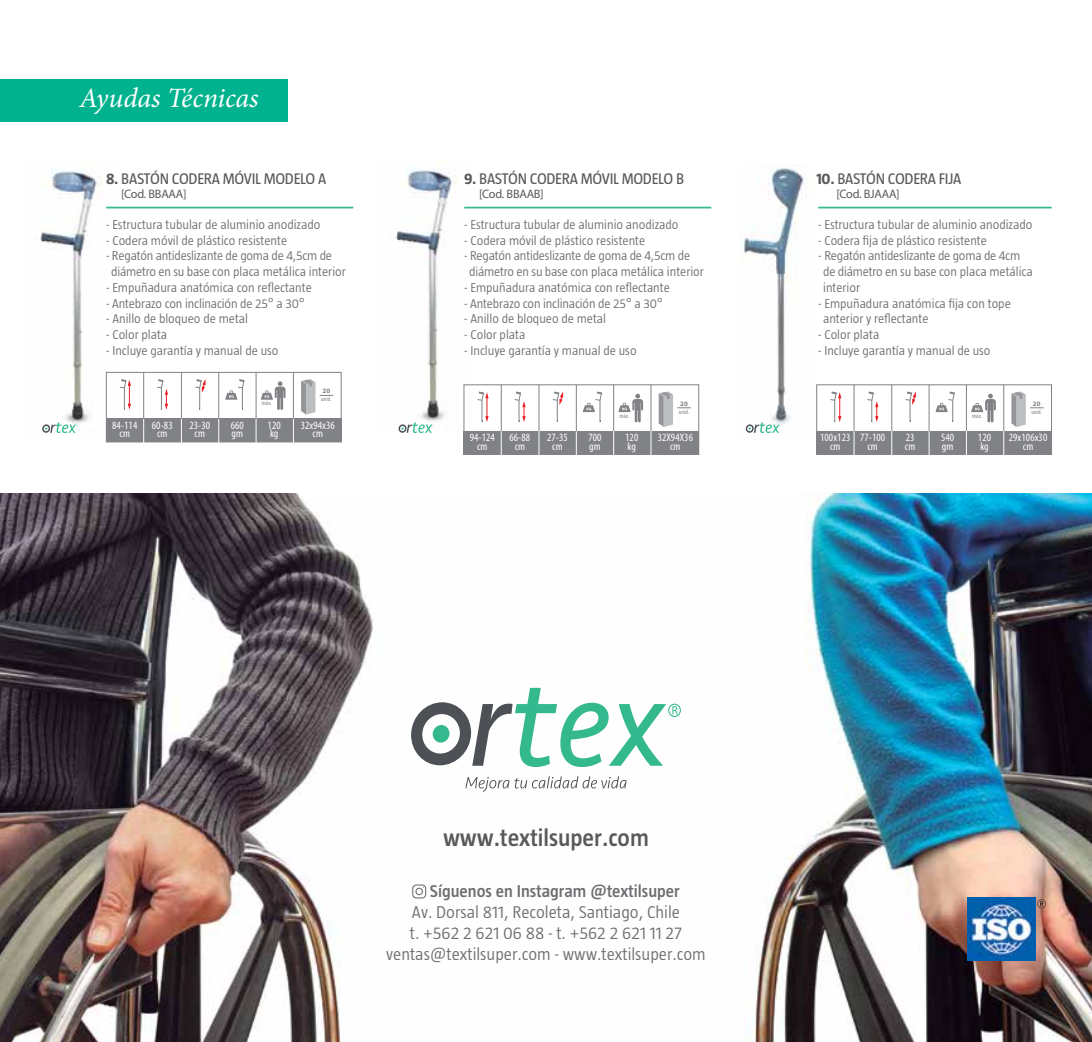
<style>
.page{position:relative;width:1092px;height:1042px;background:#fff}
.page>*{position:absolute;margin:0;border:0;box-sizing:border-box;transform-origin:0 0}
.t1{font:italic 28px "Minion Pro";letter-spacing:-.005em;color:#fff}
.t2{font:600 24.5px "Taz";color:#58595b}
.t3{font:300 17.5px/21px "Taz";color:#6d6e71;text-align:center}
.t4{font:600 17.5px "Taz";color:#6d6e71}
.t5{font:15.75px "Taz";letter-spacing:-.02em;color:#58595b}
.t6{font:300 13.12px/15.8px "Taz";color:#6d6e71}
.t7{font:12.25px "Myriad Pro";letter-spacing:-.02em;color:#58595b}
.t8{font:condensed 11.2px/8.8px "Myriad Pro";letter-spacing:.01em;color:#fff;text-align:center}
.t9{font:700 6.65px "Myriad Pro";color:#808285}
.t10{font:condensed 6.3px "Myriad Pro";letter-spacing:.01em;color:#808285}
.s1{font-weight:700}
</style>
<div class="page">
<img style="left:0;top:494px;width:1091px;height:548px">
<img style="left:40px;top:161px;width:75px;height:275px">
<img style="left:395px;top:160px;width:76px;height:266px">
<img style="left:743px;top:165px;width:62px;height:262px">
<img style="left:967px;top:898px;width:68px;height:62px">
<svg style="left:1037px;top:899px;width:8px;height:9px"></svg>
<svg style="left:465px;top:776px;width:161px;height:16px"></svg>
<svg style="left:410px;top:688px;width:270px;height:79px"></svg>
<div style="left:816px;top:431px;width:235px;height:23px;background:#808285"></div>
<div style="left:816px;top:385px;width:235px;height:69px;border:1px solid #808285"></div>
<svg style="left:928px;top:431px;width:1px;height:24px"></svg>
<svg style="left:853px;top:431px;width:1px;height:24px"></svg>
<hr style="left:928px;top:385px;width:1px;height:46px;background:#808285">
<hr style="left:853px;top:385px;width:1px;height:46px;background:#808285">
<svg style="left:966px;top:431px;width:1px;height:23px"></svg>
<svg style="left:891px;top:431px;width:1px;height:24px"></svg>
<hr style="left:966px;top:385px;width:1px;height:46px;background:#808285">
<hr style="left:891px;top:385px;width:1px;height:46px;background:#808285">
<svg style="left:1003px;top:431px;width:1px;height:24px"></svg>
<hr style="left:1003px;top:385px;width:1px;height:46px;background:#808285">
<svg style="left:971px;top:394px;width:24px;height:28px"></svg>
<svg style="left:1011px;top:391px;width:32px;height:36px"></svg>
<svg style="left:867px;top:391px;width:11px;height:31px"></svg>
<svg style="left:830px;top:391px;width:11px;height:31px"></svg>
<svg style="left:935px;top:391px;width:20px;height:31px"></svg>
<svg style="left:905px;top:391px;width:10px;height:31px"></svg>
<div style="left:463px;top:431px;width:236px;height:23px;background:#808285"></div>
<div style="left:463px;top:385px;width:236px;height:69px;border:1px solid #808285"></div>
<svg style="left:576px;top:431px;width:1px;height:24px"></svg>
<svg style="left:501px;top:431px;width:1px;height:24px"></svg>
<hr style="left:576px;top:385px;width:1px;height:46px;background:#808285">
<hr style="left:501px;top:385px;width:1px;height:46px;background:#808285">
<svg style="left:613px;top:431px;width:1px;height:24px"></svg>
<svg style="left:538px;top:431px;width:1px;height:24px"></svg>
<hr style="left:613px;top:385px;width:1px;height:46px;background:#808285">
<hr style="left:538px;top:385px;width:1px;height:46px;background:#808285">
<svg style="left:650px;top:431px;width:1px;height:24px"></svg>
<hr style="left:650px;top:385px;width:1px;height:46px;background:#808285">
<svg style="left:618px;top:394px;width:25px;height:28px"></svg>
<svg style="left:658px;top:391px;width:32px;height:36px"></svg>
<svg style="left:514px;top:391px;width:11px;height:31px"></svg>
<svg style="left:477px;top:391px;width:11px;height:31px"></svg>
<svg style="left:582px;top:391px;width:20px;height:31px"></svg>
<svg style="left:552px;top:391px;width:11px;height:31px"></svg>
<div style="left:106px;top:418px;width:235px;height:24px;background:#808285"></div>
<div style="left:106px;top:372px;width:235px;height:70px;border:1px solid #808285"></div>
<svg style="left:218px;top:419px;width:1px;height:24px"></svg>
<svg style="left:143px;top:419px;width:1px;height:24px"></svg>
<hr style="left:218px;top:372px;width:1px;height:47px;background:#808285">
<hr style="left:143px;top:372px;width:1px;height:47px;background:#808285">
<svg style="left:256px;top:418px;width:1px;height:25px"></svg>
<svg style="left:181px;top:418px;width:1px;height:25px"></svg>
<hr style="left:256px;top:372px;width:1px;height:46px;background:#808285">
<hr style="left:181px;top:372px;width:1px;height:46px;background:#808285">
<svg style="left:293px;top:418px;width:1px;height:25px"></svg>
<hr style="left:293px;top:372px;width:1px;height:46px;background:#808285">
<svg style="left:261px;top:381px;width:24px;height:29px"></svg>
<svg style="left:301px;top:379px;width:32px;height:36px"></svg>
<svg style="left:157px;top:379px;width:11px;height:31px"></svg>
<svg style="left:120px;top:379px;width:11px;height:31px"></svg>
<svg style="left:225px;top:379px;width:20px;height:31px"></svg>
<svg style="left:195px;top:379px;width:10px;height:31px"></svg>
<svg style="left:42px;top:422px;width:36px;height:11px"></svg>
<svg style="left:398px;top:422px;width:36px;height:11px"></svg>
<svg style="left:745px;top:422px;width:36px;height:11px"></svg>
<div style="left:0;top:79px;width:288px;height:43px;background:#00b28d"></div>
<svg style="left:412px;top:884px;width:14px;height:14px"></svg>
<hr style="left:106px;top:207px;width:247px;height:1px;background:#34b98e">
<hr style="left:464px;top:207px;width:247px;height:1px;background:#34b98e">
<hr style="left:818px;top:207px;width:233px;height:1px;background:#34b98e">
<h1 class="t1" style="left:80px;top:79px;width:180px">Ayudas Técnicas</h1>
<p class="t5" style="left:106px;top:170px;width:91px"><span class="s1">8.</span> BASTÓN CODERA</p>
<p class="t5" style="left:223px;top:170px;width:105px">MÓVIL MODELO A</p>
<p class="t7" style="left:121px;top:186px;width:67px">[Cod. BBAAA]</p>
<p class="t6" style="left:106px;top:216px;width:216px">- Estructura tubular de aluminio anodizado</p>
<p class="t6" style="left:106px;top:232px;width:182px">- Codera móvil de plástico resistente</p>
<p class="t6" style="left:111px;top:248px;width:236px;text-indent:-5px">- Regatón antideslizante de goma de 4,5cm de diámetro en su base con placa metálica interior</p>
<p class="t6" style="left:106px;top:279px;width:207px">- Empuñadura anatómica con reflectante</p>
<p class="t6" style="left:106px;top:295px;width:200px">- Antebrazo con inclinación de 25° a 30°</p>
<p class="t6" style="left:106px;top:311px;width:143px">- Anillo de bloqueo de metal</p>
<p class="t6" style="left:106px;top:327px;width:63px">- Color plata</p>
<p class="t6" style="left:106px;top:342px;width:174px">- Incluye garantía y manual de uso</p>
<p class="t10" style="left:262px;top:399px;width:11px">máx.</p>
<p class="t9" style="left:322px;top:387px;width:9px">20</p>
<p class="t10" style="left:321px;top:395px;width:12px">unid.</p>
<p class="t8" style="left:112px;top:420px;width:27px">84-114 cm</p>
<p class="t8" style="left:231px;top:420px;width:15px;text-align:left">660 gm</p>
<p class="t8" style="left:267px;top:420px;width:15px;text-align:left">120 kg</p>
<p class="t8" style="left:300px;top:420px;width:36px">32x94x36 cm</p>
<p class="t8" style="left:152px;top:420px;width:22px">60-83 cm</p>
<p class="t8" style="left:189px;top:420px;width:22px">23-30 cm</p>
<p class="t5" style="left:464px;top:170px;width:91px"><span class="s1">9.</span> BASTÓN CODERA</p>
<p class="t5" style="left:580px;top:170px;width:103px">MÓVIL MODELO B</p>
<p class="t7" style="left:479px;top:186px;width:66px">[Cod. BBAAB]</p>
<p class="t5" style="left:816px;top:170px;width:97px"><span class="s1">10.</span> BASTÓN CODERA</p>
<p class="t5" style="left:938px;top:170px;width:24px">FIJA</p>
<p class="t7" style="left:836px;top:186px;width:65px">[Cod. BJAAA]</p>
<p class="t6" style="left:464px;top:216px;width:216px">- Estructura tubular de aluminio anodizado</p>
<p class="t6" style="left:464px;top:232px;width:182px">- Codera móvil de plástico resistente</p>
<p class="t6" style="left:469px;top:248px;width:236px;text-indent:-5px">- Regatón antideslizante de goma de 4,5cm de diámetro en su base con placa metálica interior</p>
<p class="t6" style="left:464px;top:279px;width:207px">- Empuñadura anatómica con reflectante</p>
<p class="t6" style="left:464px;top:295px;width:200px">- Antebrazo con inclinación de 25° a 30°</p>
<p class="t6" style="left:464px;top:311px;width:143px">- Anillo de bloqueo de metal</p>
<p class="t6" style="left:464px;top:327px;width:63px">- Color plata</p>
<p class="t6" style="left:464px;top:342px;width:174px">- Incluye garantía y manual de uso</p>
<p class="t6" style="left:818px;top:216px;width:216px">- Estructura tubular de aluminio anodizado</p>
<p class="t6" style="left:818px;top:232px;width:170px">- Codera fija de plástico resistente</p>
<p class="t6" style="left:823px;top:248px;width:211px;text-indent:-5px">- Regatón antideslizante de goma de 4cm de diámetro en su base con placa metálica interior</p>
<p class="t6" style="left:823px;top:295px;width:189px;text-indent:-5px">- Empuñadura anatómica fija con tope anterior y reflectante</p>
<p class="t6" style="left:818px;top:327px;width:63px">- Color plata</p>
<p class="t6" style="left:818px;top:342px;width:174px">- Incluye garantía y manual de uso</p>
<p class="t10" style="left:619px;top:412px;width:11px">máx.</p>
<p class="t9" style="left:680px;top:399px;width:9px">20</p>
<p class="t10" style="left:678px;top:408px;width:12px">unid.</p>
<p class="t10" style="left:972px;top:412px;width:11px">máx.</p>
<p class="t9" style="left:1032px;top:399px;width:9px">20</p>
<p class="t10" style="left:1031px;top:408px;width:12px">unid.</p>
<p class="t8" style="left:469px;top:433px;width:27px">94-124 cm</p>
<p class="t8" style="left:588px;top:433px;width:15px;text-align:left">700 gm</p>
<p class="t8" style="left:625px;top:433px;width:15px;text-align:left">120 kg</p>
<p class="t8" style="left:657px;top:433px;width:37px">32X94X36 cm</p>
<p class="t8" style="left:509px;top:433px;width:22px">66-88 cm</p>
<p class="t8" style="left:547px;top:433px;width:22px">27-35 cm</p>
<p class="t8" style="left:820px;top:433px;width:32px">100x123 cm</p>
<p class="t8" style="left:941px;top:433px;width:15px;text-align:left">540 gm</p>
<p class="t8" style="left:977px;top:433px;width:15px;text-align:left">120 kg</p>
<p class="t8" style="left:1008px;top:433px;width:40px">29x106x30 cm</p>
<p class="t8" style="left:860px;top:433px;width:27px">77-100 cm</p>
<p class="t8" style="left:904px;top:433px;width:12px;text-align:left">23 cm</p>
<h2 class="t2" style="left:443px;top:823px;width:207px">www.textilsuper.com</h2>
<h3 class="t4" style="left:430px;top:881px;width:251px">Síguenos en Instagram @textilsuper</h3>
<h3 class="t3" style="left:386px;top:901px;width:321px">Av. Dorsal 811, Recoleta, Santiago, Chile<br>t. +562 2 621 06 88 - t. +562 2 621 11 27 ventas@textilsuper.com - www.textilsuper.com</h3>
</div>
